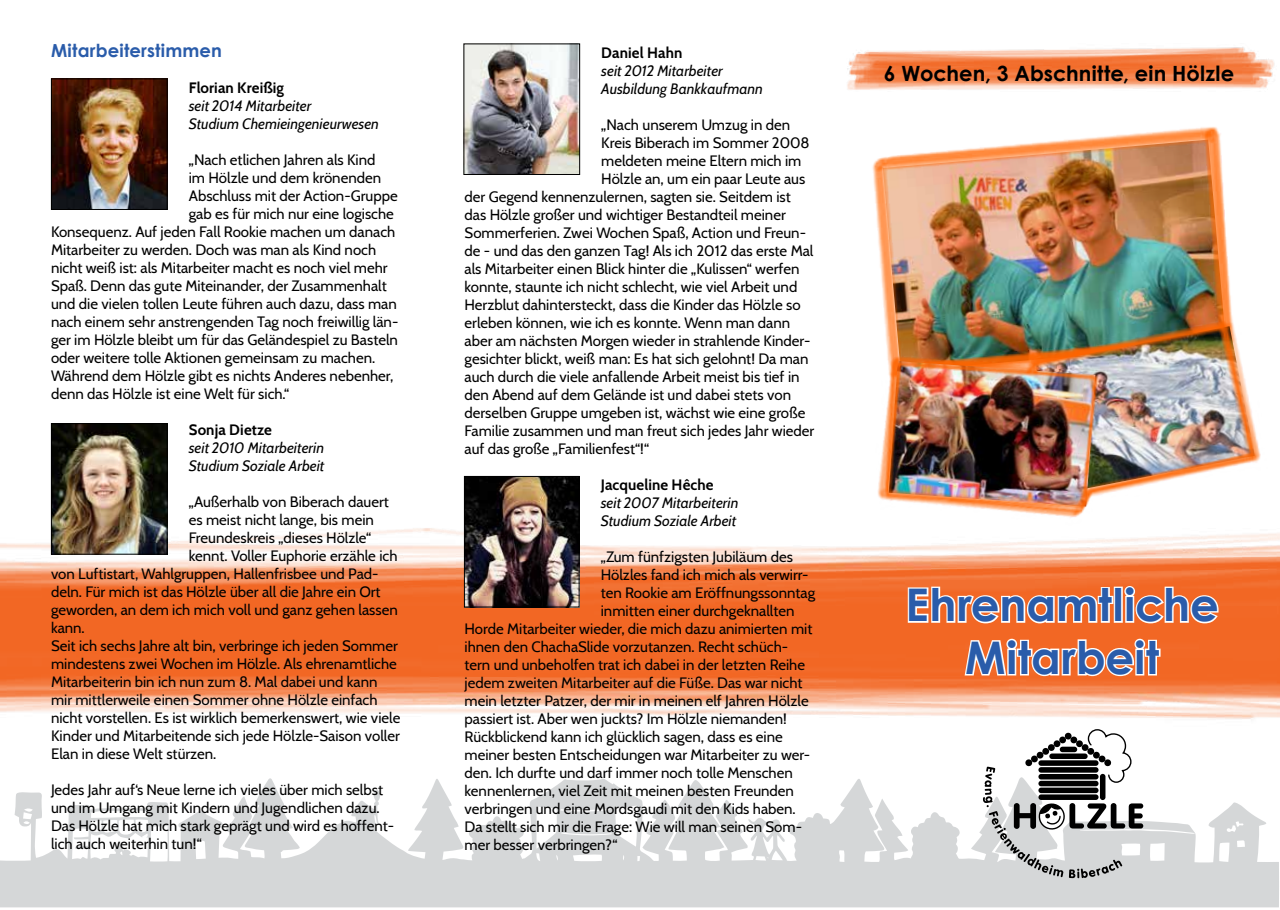
<style>
.page{position:relative;width:1280px;height:910px;background:#fff}
.page>*{position:absolute;margin:0;border:0;box-sizing:border-box;transform-origin:0 0}
.t1{font:700 45px/52.8px "Century Gothic";color:#2a5caa;text-align:center}
.t2{font:700 21px "Century Gothic";letter-spacing:.005em;color:#000}
.t3{font:700 18px "Century Gothic";letter-spacing:.01em;color:#2a5caa}
.t4{font:15px/18px "Cabin";color:#000}
.t5{font:italic 15px/18px "Cabin";color:#000}
.t6{font:700 15px "Cabin";letter-spacing:.005em;color:#000}
</style>
<div class="page">
<svg style="left:0;top:778px;width:1279px;height:129px;fill:#d5d7d8"></svg>
<img style="left:0;top:502px;width:1280px;height:217px">
<svg style="left:983px;top:729px;width:160px;height:149px"></svg>
<svg style="left:906px;top:585px;width:209px;height:40px"></svg>
<div style="left:1114px;top:587px;width:9px;height:36px;border:3px solid #fff"></div>
<svg style="left:1123px;top:584px;width:97px;height:41px"></svg>
<svg style="left:963px;top:636px;width:199px;height:42px"></svg>
<img style="left:847px;top:47px;width:428px;height:43px">
<img style="left:872px;top:127px;width:360px;height:180px">
<img style="left:465px;top:46px;width:113px;height:127px">
<div style="left:463px;top:44px;width:117px;height:131px;border:1px solid #000"></div>
<img style="left:466px;top:478px;width:111px;height:127px">
<div style="left:464px;top:476px;width:115px;height:131px;border:1px solid #000"></div>
<img style="left:53px;top:80px;width:113px;height:128px">
<div style="left:51px;top:78px;width:117px;height:132px;border:1px solid #000"></div>
<img style="left:53px;top:425px;width:113px;height:128px">
<div style="left:51px;top:423px;width:117px;height:132px;border:1px solid #000"></div>
<img style="left:851px;top:307px;width:426px;height:242px">
<p class="t3" style="left:51px;top:36px;width:172px">Mitarbeiterstimmen</p>
<p class="t6" style="left:189px;top:76px;width:97px">Florian Kreißig</p>
<p class="t5" style="left:189px;top:95px;width:192px">seit 2014 Mitarbeiter<br>Studium Chemieingenieurwesen</p>
<p class="t4" style="left:189px;top:149px;width:188px">„Nach etlichen Jahren als Kind</p>
<p class="t4" style="left:189px;top:167px;width:194px">im Hölzle und dem krönenden</p>
<p class="t4" style="left:189px;top:185px;width:210px">Abschluss mit der Action-Gruppe</p>
<p class="t4" style="left:189px;top:203px;width:207px">gab es für mich nur eine logische</p>
<p class="t4" style="left:51px;top:221px;width:346px">Konsequenz. Auf jeden Fall Rookie machen um danach</p>
<p class="t4" style="left:51px;top:239px;width:327px">Mitarbeiter zu werden. Doch was man als Kind noch</p>
<p class="t4" style="left:51px;top:257px;width:338px">nicht weiß ist: als Mitarbeiter macht es noch viel mehr</p>
<p class="t4" style="left:51px;top:275px;width:337px">Spaß. Denn das gute Miteinander, der Zusammenhalt</p>
<p class="t4" style="left:51px;top:293px;width:347px">und die vielen tollen Leute führen auch dazu, dass man</p>
<p class="t4" style="left:51px;top:311px;width:349px">nach einem sehr anstrengenden Tag noch freiwillig län-</p>
<p class="t4" style="left:51px;top:329px;width:348px">ger im Hölzle bleibt um für das Geländespiel zu Basteln</p>
<p class="t4" style="left:51px;top:347px;width:326px">oder weitere tolle Aktionen gemeinsam zu machen.</p>
<p class="t4" style="left:51px;top:365px;width:344px">Während dem Hölzle gibt es nichts Anderes nebenher,</p>
<p class="t4" style="left:51px;top:383px;width:240px">denn das Hölzle ist eine Welt für sich.“</p>
<p class="t6" style="left:189px;top:418px;width:85px">Sonja Dietze</p>
<p class="t5" style="left:189px;top:437px;width:137px">seit 2010 Mitarbeiterin<br>Studium Soziale Arbeit</p>
<p class="t4" style="left:189px;top:491px;width:202px">„Außerhalb von Biberach dauert</p>
<p class="t4" style="left:189px;top:509px;width:187px">es meist nicht lange, bis mein</p>
<p class="t4" style="left:189px;top:527px;width:184px">Freundeskreis „dieses Hölzle“</p>
<p class="t4" style="left:189px;top:545px;width:210px">kennt. Voller Euphorie erzähle ich</p>
<p class="t4" style="left:51px;top:563px;width:329px">von Luftistart, Wahlgruppen, Hallenfrisbee und Pad-</p>
<p class="t4" style="left:51px;top:581px;width:331px">deln. Für mich ist das Hölzle über all die Jahre ein Ort</p>
<p class="t4" style="left:51px;top:599px;width:348px">geworden, an dem ich mich voll und ganz gehen lassen</p>
<p class="t4" style="left:51px;top:617px;width:35px">kann.</p>
<p class="t4" style="left:51px;top:635px;width:348px">Seit ich sechs Jahre alt bin, verbringe ich jeden Sommer</p>
<p class="t4" style="left:51px;top:653px;width:347px">mindestens zwei Wochen im Hölzle. Als ehrenamtliche</p>
<p class="t4" style="left:51px;top:671px;width:328px">Mitarbeiterin bin ich nun zum 8. Mal dabei und kann</p>
<p class="t4" style="left:51px;top:689px;width:328px">mir mittlerweile einen Sommer ohne Hölzle einfach</p>
<p class="t4" style="left:51px;top:707px;width:351px">nicht vorstellen. Es ist wirklich bemerkenswert, wie viele</p>
<p class="t4" style="left:51px;top:725px;width:350px">Kinder und Mitarbeitende sich jede Hölzle-Saison voller</p>
<p class="t4" style="left:51px;top:743px;width:167px">Elan in diese Welt stürzen.</p>
<p class="t4" style="left:51px;top:779px;width:345px">Jedes Jahr auf‘s Neue lerne ich vieles über mich selbst und im Umgang mit Kindern und Jugendlichen dazu.<br>Das Hölzle hat mich stark geprägt und wird es hoffent&shy;lich auch weiterhin tun!“</p>
<p class="t6" style="left:601px;top:41px;width:83px">Daniel Hahn</p>
<p class="t5" style="left:601px;top:60px;width:163px">seit 2012 Mitarbeiter<br>Ausbildung Bankkaufmann</p>
<p class="t4" style="left:601px;top:115px;width:190px">„Nach unserem Umzug in den</p>
<p class="t4" style="left:601px;top:133px;width:210px">Kreis Biberach im Sommer 2008</p>
<p class="t4" style="left:601px;top:151px;width:202px">meldeten meine Eltern mich im</p>
<p class="t4" style="left:601px;top:169px;width:206px">Hölzle an, um ein paar Leute aus</p>
<p class="t4" style="left:465px;top:187px;width:328px">der Gegend kennenzulernen, sagten sie. Seitdem ist</p>
<p class="t4" style="left:465px;top:205px;width:323px">das Hölzle großer und wichtiger Bestandteil meiner</p>
<p class="t4" style="left:465px;top:223px;width:343px">Sommerferien. Zwei Wochen Spaß, Action und Freun-</p>
<p class="t4" style="left:465px;top:241px;width:350px">de - und das den ganzen Tag! Als ich 2012 das erste Mal</p>
<p class="t4" style="left:465px;top:259px;width:336px">als Mitarbeiter einen Blick hinter die „Kulissen“ werfen</p>
<p class="t4" style="left:465px;top:277px;width:334px">konnte, staunte ich nicht schlecht, wie viel Arbeit und</p>
<p class="t4" style="left:465px;top:295px;width:337px">Herzblut dahintersteckt, dass die Kinder das Hölzle so</p>
<p class="t4" style="left:465px;top:313px;width:327px">erleben können, wie ich es konnte. Wenn man dann</p>
<p class="t4" style="left:465px;top:331px;width:347px">aber am nächsten Morgen wieder in strahlende Kinder-</p>
<p class="t4" style="left:465px;top:349px;width:345px">gesichter blickt, weiß man: Es hat sich gelohnt! Da man</p>
<p class="t4" style="left:465px;top:367px;width:336px">auch durch die viele anfallende Arbeit meist bis tief in</p>
<p class="t4" style="left:465px;top:385px;width:328px">den Abend auf dem Gelände ist und dabei stets von</p>
<p class="t4" style="left:465px;top:403px;width:342px">derselben Gruppe umgeben ist, wächst wie eine große</p>
<p class="t4" style="left:465px;top:421px;width:351px">Familie zusammen und man freut sich jedes Jahr wieder</p>
<p class="t4" style="left:465px;top:439px;width:186px">auf das große „Familienfest“!“</p>
<p class="t6" style="left:601px;top:473px;width:114px">Jacqueline Hêche</p>
<p class="t5" style="left:601px;top:492px;width:139px">seit 2007 Mitarbeiterin<br>Studium Soziale Arbeit</p>
<p class="t4" style="left:601px;top:547px;width:194px">„Zum fünfzigsten Jubiläum des</p>
<p class="t4" style="left:601px;top:565px;width:209px">Hölzles fand ich mich als verwirr-</p>
<p class="t4" style="left:601px;top:583px;width:216px">ten Rookie am Eröffnungssonntag</p>
<p class="t4" style="left:601px;top:601px;width:195px">inmitten einer durchgeknallten</p>
<p class="t4" style="left:465px;top:619px;width:349px">Horde Mitarbeiter wieder, die mich dazu animierten mit</p>
<p class="t4" style="left:465px;top:637px;width:325px">ihnen den ChachaSlide vorzutanzen. Recht schüch-</p>
<p class="t4" style="left:465px;top:655px;width:342px">tern und unbeholfen trat ich dabei in der letzten Reihe</p>
<p class="t4" style="left:465px;top:673px;width:339px">jedem zweiten Mitarbeiter auf die Füße. Das war nicht</p>
<p class="t4" style="left:465px;top:691px;width:346px">mein letzter Patzer, der mir in meinen elf Jahren Hölzle</p>
<p class="t4" style="left:465px;top:709px;width:324px">passiert ist. Aber wen juckts? Im Hölzle niemanden!</p>
<p class="t4" style="left:465px;top:727px;width:320px">Rückblickend kann ich glücklich sagen, dass es eine</p>
<p class="t4" style="left:465px;top:745px;width:347px">meiner besten Entscheidungen war Mitarbeiter zu wer-</p>
<p class="t4" style="left:465px;top:763px;width:330px">den. Ich durfte und darf immer noch tolle Menschen</p>
<p class="t4" style="left:465px;top:781px;width:331px">kennenlernen, viel Zeit mit meinen besten Freunden</p>
<p class="t4" style="left:465px;top:799px;width:333px">verbringen und eine Mordsgaudi mit den Kids haben.</p>
<p class="t4" style="left:465px;top:817px;width:339px">Da stellt sich mir die Frage: Wie will man seinen Som-</p>
<p class="t4" style="left:465px;top:835px;width:154px">mer besser verbringen?“</p>
<h2 class="t2" style="left:884px;top:58px;width:352px">6 Wochen, 3 Abschnitte, ein Hölzle</h2>
<h1 class="t1" style="left:905px;top:576px;width:315px">Ehrenamtliche<br>Mitarbeit</h1>
</div>
